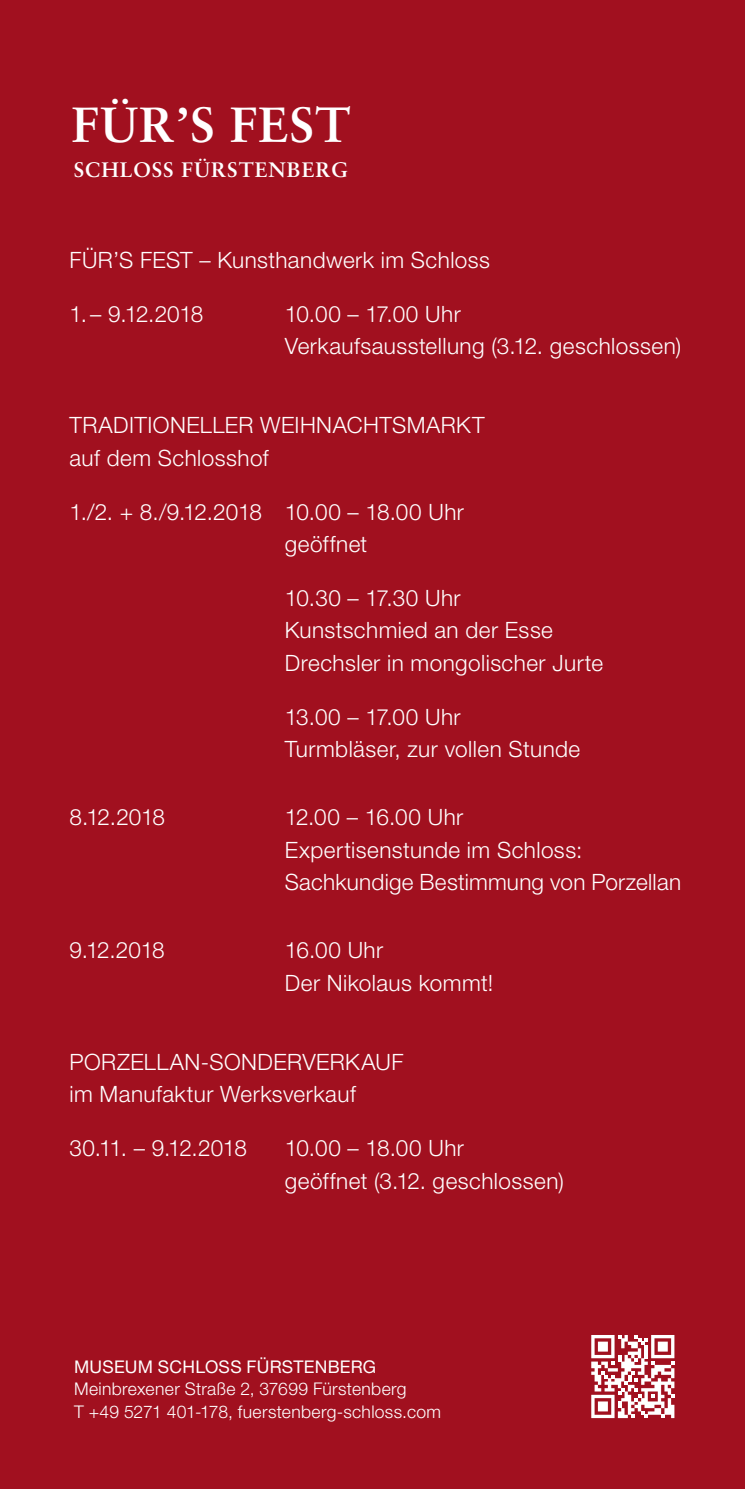
<style>
.page{position:relative;width:745px;height:1489px;background:#fff}
.page>*{position:absolute;margin:0;border:0;box-sizing:border-box;transform-origin:0 0}
.t1{font:700 49.25px "Sabon LT Std";letter-spacing:.015em;color:#fff}
.t2{font:300 22.5px/32.5px "Helvetica Neue LT Pro";letter-spacing:.02em;color:#fff}
.t3{font:300 22.5px "Helvetica Neue LT Pro";letter-spacing:-.03em;color:#fff}
.t4{font:700 21px "Sabon LT Std";letter-spacing:.045em;color:#fff}
.t5{font:300 17.5px/22.5px "Helvetica Neue LT Pro";letter-spacing:.02em;color:#fff}
.t6{font:17.5px "Helvetica Neue LT Pro";letter-spacing:.015em;color:#fff}
</style>
<div class="page">
<div style="left:0;top:0;width:744px;height:1488px;background:#a1101f"></div>
<svg style="left:591px;top:1335px;width:83px;height:82px"></svg>
<h1 class="t1" style="left:72px;top:94px;width:280px">FÜR’S FEST</h1>
<p class="t4" style="left:74px;top:157px;width:275px">SCHLOSS FÜRSTENBERG</p>
<p class="t2" style="left:69px;top:243px;width:422px">FÜR’S FEST – Kunsthandwerk im Schloss</p>
<p class="t2" style="left:69px;top:297px;width:135px">1. – 9.12.2018</p>
<p class="t2" style="left:284px;top:297px;width:397px">10.00 – 17.00 Uhr<br>Verkaufsausstellung (3.12. geschlossen)</p>
<p class="t2" style="left:69px;top:408px;width:416px">TRADITIONELLER WEIHNACHTSMARKT auf dem Schlosshof</p>
<p class="t2" style="left:284px;top:495px;width:181px;text-indent:-215px">1./2. + 8./9.12.2018 10.00 – 18.00 Uhr geöffnet</p>
<p class="t2" style="left:284px;top:581px;width:320px">10.30 – 17.30 Uhr<br>Kunstschmied an der Esse<br>Drechsler in mongolischer Jurte</p>
<p class="t2" style="left:284px;top:700px;width:297px">13.00 – 17.00 Uhr<br>Turmbläser, zur vollen Stunde</p>
<p class="t2" style="left:69px;top:800px;width:97px">8.12.2018</p>
<p class="t2" style="left:284px;top:800px;width:397px">12.00 – 16.00 Uhr<br>Expertisenstunde im Schloss:<br>Sachkundige Bestimmung von Porzellan</p>
<p class="t2" style="left:69px;top:933px;width:97px">9.12.2018</p>
<p class="t2" style="left:284px;top:933px;width:210px">16.00 Uhr<br>Der Nikolaus kommt!</p>
<p class="t2" style="left:69px;top:1045px;width:335px">PORZELLAN-SONDERVERKAUF im Manufaktur Werksverkauf</p>
<p class="t3" style="left:69px;top:1134px;width:179px">30.11. – 9.12.2018</p>
<p class="t2" style="left:284px;top:1131px;width:280px">10.00 – 18.00 Uhr<br>geöffnet (3.12. geschlossen)</p>
<p class="t6" style="left:74px;top:1355px;width:303px">MUSEUM SCHLOSS FÜRSTENBERG</p>
<p class="t5" style="left:74px;top:1377px;width:368px">Meinbrexener Straße 2, 37699 Fürstenberg<br>T +49 5271 401-178, fuerstenberg-schloss.com</p>
</div>
